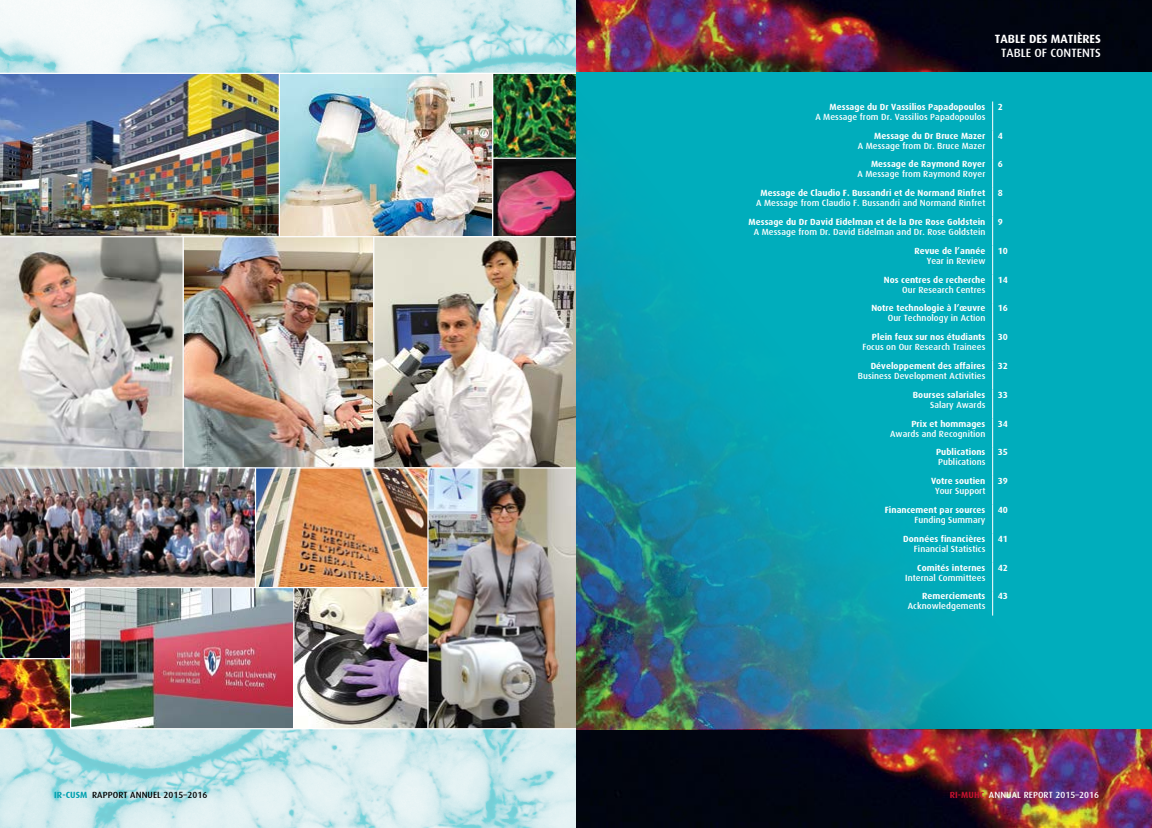
<style>
.page{position:relative;width:1152px;height:828px;background:#fff}
.page>*{position:absolute;margin:0;border:0;box-sizing:border-box;transform-origin:0 0}
.t1{font:700 12px "Dax";color:#fff}
.t2{font:500 12px "Dax";color:#fff}
.t3{font:500 9px "Dax";letter-spacing:.005em;color:#fff}
.t4{font:700 9px "Dax";letter-spacing:.005em;color:#fff}
.t5{font:500 9px "Dax";letter-spacing:.01em;color:#000}
.s1{font-weight:700;color:#00a0af}
.s2{font-weight:700;color:#c41230}
</style>
<div class="page">
<img style="left:576px;top:729px;width:576px;height:99px">
<img style="left:576px;top:0;width:576px;height:73px">
<img style="left:0;top:0;width:576px;height:828px">
<img style="left:576px;top:73px;width:576px;height:656px">
<svg style="left:992px;top:102px;width:1px;height:514px"></svg>
<img style="left:429px;top:469px;width:147px;height:259px">
<img style="left:0;top:237px;width:373px;height:230px">
<img style="left:0;top:74px;width:576px;height:162px">
<img style="left:374px;top:237px;width:202px;height:230px">
<img style="left:71px;top:588px;width:356px;height:140px">
<img style="left:0;top:588px;width:70px;height:140px">
<img style="left:0;top:469px;width:255px;height:118px">
<img style="left:256px;top:469px;width:171px;height:118px">
<hr style="left:0;top:73px;width:576px;height:1px;background:#fff">
<hr style="left:0;top:728px;width:576px;height:1px;background:#fff">
<hr style="left:0;top:236px;width:576px;height:1px;background:#fff">
<hr style="left:0;top:467px;width:576px;height:2px;background:#fff">
<hr style="left:0;top:587px;width:429px;height:1px;background:#fff">
<hr style="left:279px;top:73px;width:1px;height:164px;background:#fff">
<hr style="left:492px;top:73px;width:1px;height:164px;background:#fff">
<hr style="left:183px;top:237px;width:1px;height:231px;background:#fff">
<hr style="left:373px;top:237px;width:1px;height:231px;background:#fff">
<hr style="left:427px;top:468px;width:2px;height:261px;background:#fff">
<hr style="left:293px;top:588px;width:1px;height:141px;background:#fff">
<hr style="left:70px;top:588px;width:1px;height:141px;background:#fff">
<hr style="left:255px;top:468px;width:1px;height:120px;background:#fff">
<hr style="left:0;top:658px;width:71px;height:1px;background:#fff">
<hr style="left:493px;top:158px;width:83px;height:1px;background:#fff">
<h1 class="t1" style="left:995px;top:32px;width:107px">table des matières</h1>
<h1 class="t2" style="left:1001px;top:46px;width:100px">Table of contents</h1>
<p class="t4" style="left:830px;top:102px;width:157px">Message du Dr Vassilios Papadopoulos</p>
<p class="t3" style="left:815px;top:112px;width:172px">A Message from Dr. Vassilios Papadopoulos</p>
<p class="t4" style="left:998px;top:102px;width:7px">2</p>
<p class="t4" style="left:874px;top:130px;width:113px">Message du Dr Bruce Mazer</p>
<p class="t3" style="left:858px;top:140px;width:129px">A Message from Dr. Bruce Mazer</p>
<p class="t4" style="left:998px;top:130px;width:7px">4</p>
<p class="t4" style="left:871px;top:159px;width:116px">Message de Raymond Royer</p>
<p class="t3" style="left:857px;top:169px;width:130px">A Message from Raymond Royer</p>
<p class="t4" style="left:998px;top:159px;width:7px">6</p>
<p class="t4" style="left:760px;top:188px;width:226px">Message de Claudio F. Bussandri et de Normand Rinfret</p>
<p class="t3" style="left:756px;top:198px;width:231px">A Message from Claudio F. Bussandri and Normand Rinfret</p>
<p class="t4" style="left:998px;top:188px;width:7px">8</p>
<p class="t4" style="left:749px;top:217px;width:238px">Message du Dr David Eidelman et de la Dre Rose Goldstein</p>
<p class="t3" style="left:754px;top:227px;width:233px">A Message from Dr. David Eidelman and Dr. Rose Goldstein</p>
<p class="t4" style="left:998px;top:217px;width:7px">9</p>
<p class="t4" style="left:914px;top:246px;width:73px">Revue de l’année</p>
<p class="t3" style="left:927px;top:256px;width:60px">Year in Review</p>
<p class="t4" style="left:998px;top:246px;width:12px">10</p>
<p class="t4" style="left:884px;top:274px;width:103px">Nos centres de recherche</p>
<p class="t3" style="left:902px;top:284px;width:85px">Our Research Centres</p>
<p class="t4" style="left:998px;top:274px;width:12px">14</p>
<p class="t4" style="left:871px;top:303px;width:116px">Notre technologie à l’œuvre</p>
<p class="t3" style="left:888px;top:313px;width:99px">Our Technology in Action</p>
<p class="t4" style="left:998px;top:303px;width:12px">16</p>
<p class="t4" style="left:872px;top:332px;width:115px">Plein feux sur nos étudiants</p>
<p class="t3" style="left:862px;top:342px;width:125px">Focus on Our Research Trainees</p>
<p class="t4" style="left:998px;top:332px;width:12px">30</p>
<p class="t4" style="left:871px;top:361px;width:116px">Développement des affaires</p>
<p class="t3" style="left:858px;top:371px;width:129px">Business Development Activities</p>
<p class="t4" style="left:998px;top:361px;width:12px">32</p>
<p class="t4" style="left:913px;top:390px;width:74px">Bourses salariales</p>
<p class="t3" style="left:930px;top:400px;width:57px">Salary Awards</p>
<p class="t4" style="left:998px;top:390px;width:12px">33</p>
<p class="t4" style="left:911px;top:418px;width:76px">Prix et hommages</p>
<p class="t3" style="left:890px;top:428px;width:97px">Awards and Recognition</p>
<p class="t4" style="left:998px;top:418px;width:12px">34</p>
<p class="t4" style="left:936px;top:447px;width:51px">Publications</p>
<p class="t3" style="left:938px;top:457px;width:49px">Publications</p>
<p class="t4" style="left:998px;top:447px;width:12px">35</p>
<p class="t4" style="left:931px;top:476px;width:56px">Votre soutien</p>
<p class="t3" style="left:935px;top:486px;width:52px">Your Support</p>
<p class="t4" style="left:998px;top:476px;width:12px">39</p>
<p class="t4" style="left:885px;top:505px;width:102px">Financement par sources</p>
<p class="t3" style="left:914px;top:515px;width:73px">Funding Summary</p>
<p class="t4" style="left:998px;top:505px;width:12px">40</p>
<p class="t4" style="left:903px;top:534px;width:84px">Données financières</p>
<p class="t3" style="left:914px;top:544px;width:73px">Financial Statistics</p>
<p class="t4" style="left:998px;top:534px;width:12px">41</p>
<p class="t4" style="left:917px;top:562px;width:70px">Comités internes</p>
<p class="t3" style="left:905px;top:572px;width:82px">Internal Committees</p>
<p class="t4" style="left:998px;top:562px;width:12px">42</p>
<p class="t4" style="left:922px;top:591px;width:65px">Remerciements</p>
<p class="t3" style="left:908px;top:601px;width:79px">Acknowledgements</p>
<p class="t4" style="left:998px;top:591px;width:12px">43</p>
<p class="t5" style="left:54px;top:790px;width:155px"><span class="s1">IR-CUSM</span> Rapport annuel 2015–2016</p>
<p class="t3" style="left:950px;top:790px;width:151px"><span class="s2">RI-MUHC</span> Annual Report 2015–2016</p>
</div>
